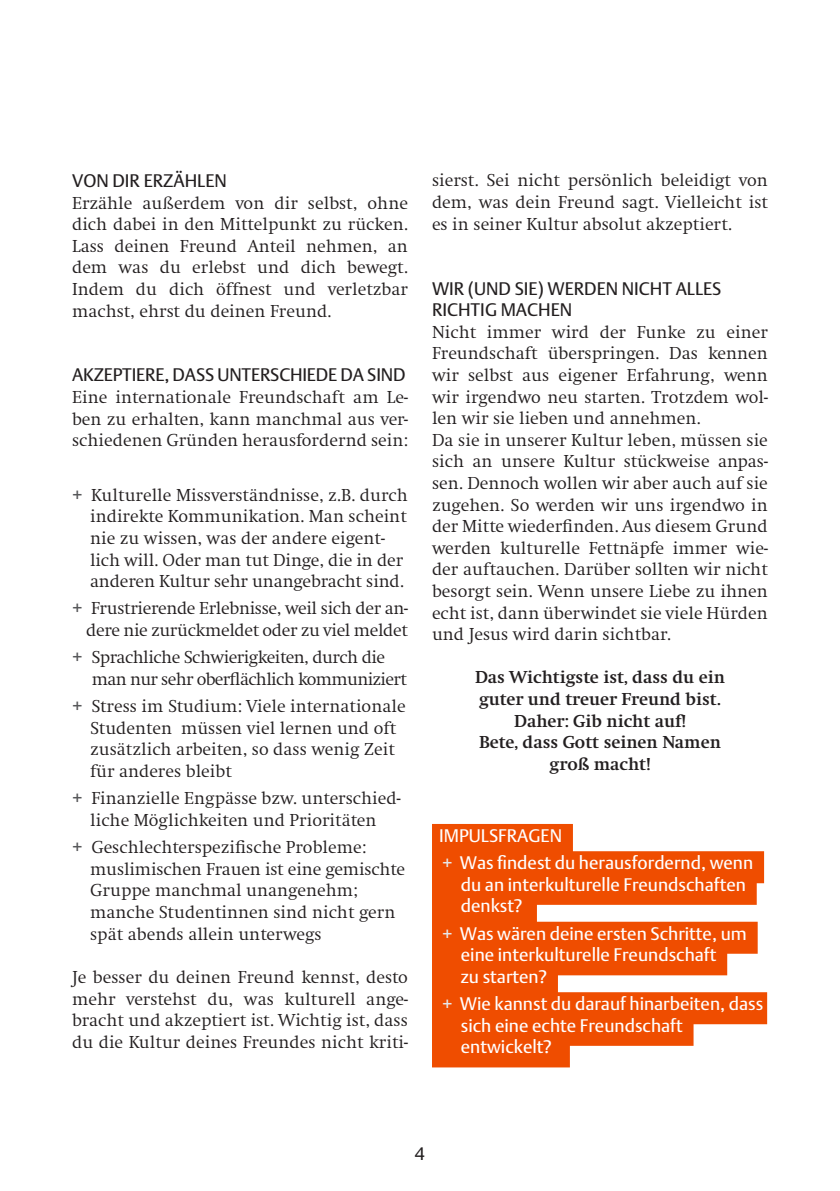
<style>
.page{position:relative;width:840px;height:1191px;background:#fff}
.page>*{position:absolute;margin:0;border:0;box-sizing:border-box;transform-origin:0 0}
.t1{font:300 18px/21.6px "Swift EF";color:#231f20;text-align:justify}
.t2{font:18px "DTL Argo ST";color:#fff}
.t3{font:700 18px "Swift EF";color:#231f20}
.t4{font:18px "DTL Argo ST";color:#231f20}
.t5{font:300 18px "Swift EF";letter-spacing:-.02em;color:#231f20}
.t6{font:300 18px "Swift EF";letter-spacing:-.03em;color:#231f20}
.t7{font:300 18px "Swift EF";letter-spacing:-.04em;color:#231f20}
.t8{font:18px "Vesta Pro";color:#231f20}
.s1{font-family:"Arial";font-weight:400;color:#57585a}
.s2{font-family:"Arial";color:#e6e7e9}
</style>
<div class="page">
<div style="left:432px;top:824px;width:140px;height:32px;background:#ef4d00"></div>
<div style="left:432px;top:851px;width:331px;height:32px;background:#ef4d00"></div>
<div style="left:432px;top:873px;width:324px;height:32px;background:#ef4d00"></div>
<div style="left:432px;top:894px;width:104px;height:32px;background:#ef4d00"></div>
<div style="left:432px;top:921px;width:325px;height:32px;background:#ef4d00"></div>
<div style="left:432px;top:943px;width:294px;height:32px;background:#ef4d00"></div>
<div style="left:432px;top:965px;width:125px;height:32px;background:#ef4d00"></div>
<div style="left:432px;top:992px;width:334px;height:32px;background:#ef4d00"></div>
<div style="left:432px;top:1013px;width:261px;height:32px;background:#ef4d00"></div>
<div style="left:432px;top:1035px;width:137px;height:32px;background:#ef4d00"></div>
<p class="t4" style="left:72px;top:170px;width:156px">VON DIR ERZÄHLEN</p>
<p class="t1" style="left:72px;top:192px;width:337px">Erzähle außerdem von dir selbst, ohne dich dabei in den Mittelpunkt zu rücken.<br>Lass deinen Freund Anteil nehmen, an dem was du erlebst und dich bewegt.<br>Indem du dich öffnest und verletzbar machst, ehrst du deinen Freund.</p>
<p class="t4" style="left:72px;top:364px;width:335px">AKZEPTIERE, DASS UNTERSCHIEDE DA SIND</p>
<p class="t1" style="left:72px;top:387px;width:337px">Eine internationale Freundschaft am Le&shy;ben zu erhalten, kann manchmal aus ver&shy;schiedenen Gründen herausfordernd sein:</p>
<p class="t1" style="left:72px;top:484px;width:337px"><span class="s1">+</span> Kulturelle Missverständnisse, z.B. durch</p>
<p class="t1" style="left:90px;top:506px;width:318px">indirekte Kommunikation. Man scheint</p>
<p class="t1" style="left:90px;top:527px;width:296px">nie zu wissen, was der andere eigent-</p>
<p class="t1" style="left:90px;top:549px;width:314px">lich will. Oder man tut Dinge, die in der</p>
<p class="t1" style="left:90px;top:571px;width:315px">anderen Kultur sehr unangebracht sind.</p>
<p class="t5" style="left:72px;top:599px;width:337px"><span class="s1">+</span> Frustrierende Erlebnisse, weil sich der an-</p>
<p class="t5" style="left:86px;top:620px;width:323px">dere nie zurückmeldet oder zu viel meldet</p>
<p class="t6" style="left:72px;top:648px;width:314px"><span class="s1">+</span> Sprachliche Schwierigkeiten, durch die</p>
<p class="t7" style="left:92px;top:669px;width:316px">man nur sehr oberflächlich kommuniziert</p>
<p class="t1" style="left:72px;top:696px;width:335px"><span class="s1">+</span> Stress im Studium: Viele internationale</p>
<p class="t1" style="left:90px;top:717px;width:308px">Studenten müssen viel lernen und oft</p>
<p class="t1" style="left:90px;top:739px;width:306px">zusätzlich arbeiten, so dass wenig Zeit</p>
<p class="t1" style="left:90px;top:760px;width:143px">für anderes bleibt</p>
<p class="t1" style="left:72px;top:788px;width:330px"><span class="s1">+</span> Finanzielle Engpässe bzw. unterschied-</p>
<p class="t1" style="left:90px;top:809px;width:288px">liche Möglichkeiten und Prioritäten</p>
<p class="t1" style="left:72px;top:837px;width:295px"><span class="s1">+</span> Geschlechterspezifische Probleme:</p>
<p class="t1" style="left:90px;top:858px;width:316px">muslimischen Frauen ist eine gemischte</p>
<p class="t1" style="left:90px;top:880px;width:269px">Gruppe manchmal unangenehm;</p>
<p class="t1" style="left:90px;top:901px;width:307px">manche Studentinnen sind nicht gern</p>
<p class="t1" style="left:90px;top:923px;width:233px">spät abends allein unterwegs</p>
<p class="t1" style="left:72px;top:966px;width:337px">Je besser du deinen Freund kennst, desto mehr verstehst du, was kulturell ange&shy;bracht und akzeptiert ist. Wichtig ist, dass du die Kultur deines Freundes nicht kriti-</p>
<p class="t1" style="left:432px;top:170px;width:337px">sierst. Sei nicht persönlich beleidigt von dem, was dein Freund sagt. Vielleicht ist es in seiner Kultur absolut akzeptiert.</p>
<p class="t4" style="left:432px;top:277px;width:291px">WIR (UND SIE) WERDEN NICHT ALLES</p>
<p class="t4" style="left:432px;top:299px;width:142px">RICHTIG MACHEN</p>
<p class="t1" style="left:432px;top:321px;width:337px">Nicht immer wird der Funke zu einer Freundschaft überspringen. Das kennen wir selbst aus eigener Erfahrung, wenn wir irgendwo neu starten. Trotzdem wol&shy;len wir sie lieben und annehmen.</p>
<p class="t1" style="left:432px;top:429px;width:337px">Da sie in unserer Kultur leben, müssen sie sich an unsere Kultur stückweise anpas&shy;sen. Dennoch wollen wir aber auch auf sie zugehen. So werden wir uns irgendwo in der Mitte wiederfinden. Aus diesem Grund werden kulturelle Fettnäpfe immer wie&shy;der auftauchen. Darüber sollten wir nicht besorgt sein. Wenn unsere Liebe zu ihnen echt ist, dann überwindet sie viele Hürden und Jesus wird darin sichtbar.</p>
<p class="t3" style="left:474px;top:668px;width:251px">Das Wichtigste ist, dass du ein</p>
<p class="t3" style="left:479px;top:689px;width:243px">guter und treuer Freund bist.</p>
<p class="t3" style="left:514px;top:711px;width:173px">Daher: Gib nicht auf!</p>
<p class="t3" style="left:478px;top:732px;width:243px">Bete, dass Gott seinen Namen</p>
<p class="t3" style="left:549px;top:754px;width:102px">groß macht!</p>
<p class="t2" style="left:439px;top:825px;width:124px">IMPULSFRAGEN</p>
<p class="t2" style="left:442px;top:852px;width:312px"><span class="s2">+</span> Was findest du herausfordernd, wenn</p>
<p class="t2" style="left:460px;top:873px;width:286px">du an interkulturelle Freundschaften</p>
<p class="t2" style="left:460px;top:895px;width:63px">denkst?</p>
<p class="t2" style="left:442px;top:922px;width:306px"><span class="s2">+</span> Was wären deine ersten Schritte, um</p>
<p class="t2" style="left:460px;top:944px;width:257px">eine interkulturelle Freundschaft</p>
<p class="t2" style="left:460px;top:965px;width:88px">zu starten?</p>
<p class="t2" style="left:442px;top:993px;width:323px"><span class="s2">+</span> Wie kannst du darauf hinarbeiten, dass</p>
<p class="t2" style="left:460px;top:1014px;width:223px">sich eine echte Freundschaft</p>
<p class="t2" style="left:460px;top:1036px;width:92px">entwickelt?</p>
<p class="t8" style="left:414px;top:1142px;width:12px">4</p>
</div>
